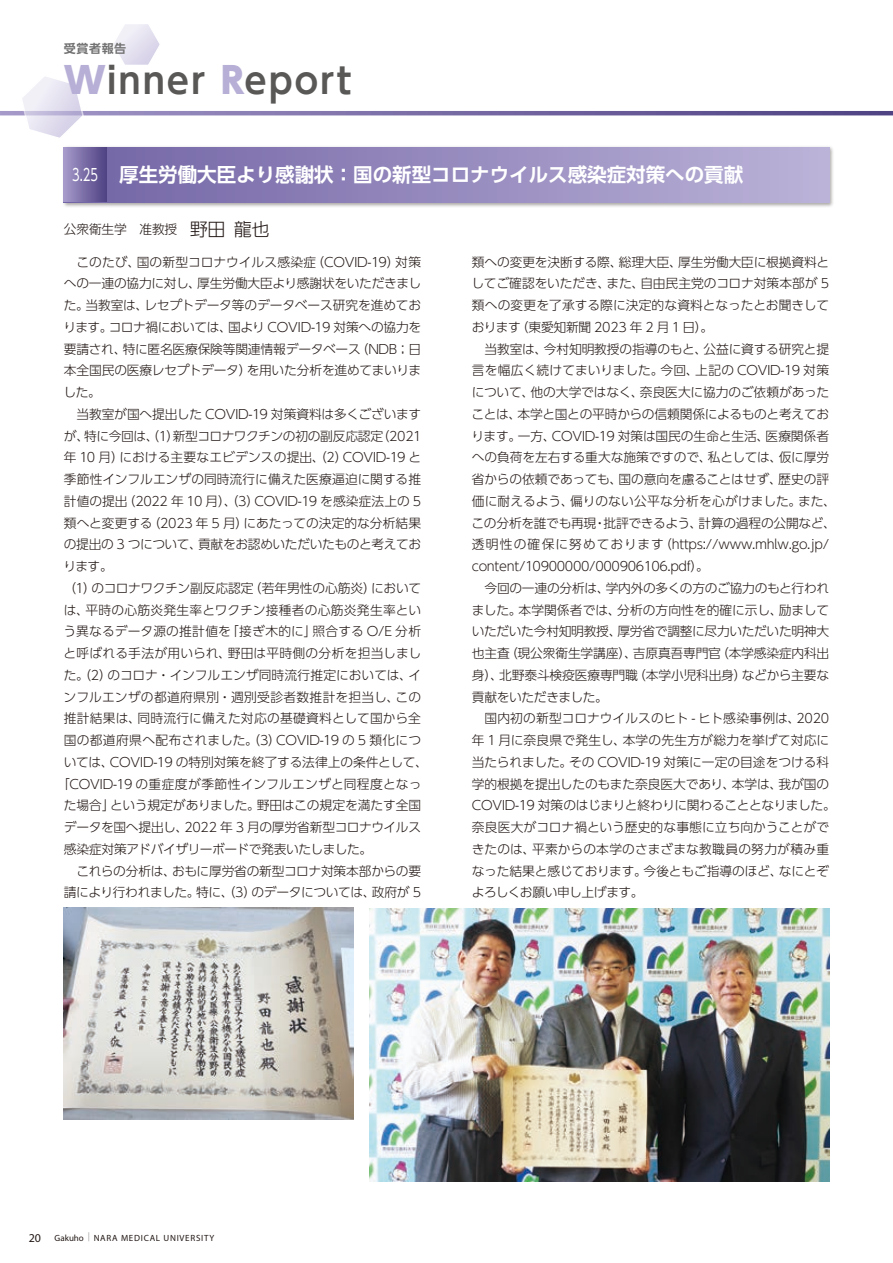
<style>
.page{position:relative;width:893px;height:1263px;background:#fff}
.page>*{position:absolute;margin:0;border:0;box-sizing:border-box;transform-origin:0 0}
.t1{font:700 36px "UD Shin Go Pr 6 De";letter-spacing:.05em;color:#595857}
.t2{font:700 19.5px "UD Shin Go Pr 6 De";color:#fff}
.t3{font:300 12.75px/21.8px "UD Shin Go Pr 6";letter-spacing:-.01em;color:#231916;text-align:justify}
.t4{font:300 12.75px "UD Shin Go Pr 6";letter-spacing:.015em;color:#231916}
.t5{font:300 12.75px "UD Shin Go Pr 6";letter-spacing:-.03em;color:#231916}
.t6{font:300 12.75px "UD Shin Go Pr 6";letter-spacing:.02em;color:#231916}
.t7{font:700 12px "UD Shin Go Pr 6 De";letter-spacing:.05em;color:#727272}
.t8{font:9px "Myriad Pro";letter-spacing:.08em;color:#231916}
.s1{font-family:"UD Shin Go Pr 6";font-weight:800;color:#b7afd6}
.s2{font-family:"UD Shin Go Pr 6";font-weight:400;font-size:16.5px}
.s3{font-size:18px}
.s4{font-size:12px}
</style>
<div class="page">
<div style="left:62px;top:145px;width:772px;height:63px;background:#231916;opacity:.4"></div>
<div style="left:64px;top:147px;width:765px;height:55px;background:linear-gradient(to right,#7163a4,#bbb3d8)"></div>
<div style="left:64px;top:147px;width:42px;height:55px;background:linear-gradient(to right,#a499c9,#524586)"></div>
<img style="left:64px;top:908px;width:289px;height:212px">
<img style="left:370px;top:908px;width:459px;height:274px">
<svg style="left:0;top:111px;width:893px;height:4px;background:#7568a2"></svg>
<svg style="left:114px;top:24px;width:46px;height:41px"></svg>
<svg style="left:20px;top:77px;width:65px;height:61px"></svg>
<p class="t7" style="left:64px;top:39px;width:64px">受賞者報告</p>
<h1 class="t1" style="left:64px;top:51px;width:289px"><span class="s1">W</span>inner <span class="s1">R</span>eport</h1>
<h2 class="t2" style="left:72px;top:159px;width:673px"><span class="s2">3.25</span> 厚生労働大臣より感謝状：国の新型コロナウイルス感染症対策への貢献</h2>
<p class="t3" style="left:64px;top:218px;width:207px">公衆衛生学　准教授　<span class="s3">野田 龍也</span></p>
<p class="t3" style="left:63px;top:250px;width:359px;text-indent:13px">このたび、国の新型コロナウイルス感染症（COVID-19）対策への一連の協力に対し、厚生労働大臣より感謝状をいただきました。当教室は、レセプトデータ等のデータベース研究を進めております。コロナ禍においては、国より COVID-19 対策への協力を要請され、特に匿名医療保険等関連情報データベース（NDB；日本全国民の医療レセプトデータ）を用いた分析を進めてまいりました。</p>
<p class="t3" style="left:77px;top:403px;width:346px">当教室が国へ提出した COVID-19 対策資料は多くございます</p>
<p class="t3" style="left:64px;top:424px;width:359px">が、特に今回は、（1）新型コロナワクチンの初の副反応認定（2021</p>
<p class="t3" style="left:64px;top:446px;width:359px">年 10 月）における主要なエビデンスの提出、（2）COVID-19 と</p>
<p class="t3" style="left:64px;top:468px;width:359px">季節性インフルエンザの同時流行に備えた医療逼迫に関する推</p>
<p class="t3" style="left:64px;top:490px;width:359px">計値の提出（2022 年 10 月）、（3）COVID-19 を感染症法上の 5</p>
<p class="t3" style="left:64px;top:511px;width:359px">類へと変更する（2023 年 5 月）にあたっての決定的な分析結果</p>
<p class="t5" style="left:64px;top:534px;width:359px">の提出の 3 つについて、貢献をお認めいただいたものと考えてお</p>
<p class="t3" style="left:63px;top:555px;width:51px">ります。</p>
<p class="t3" style="left:63px;top:577px;width:359px">（1）のコロナワクチン副反応認定（若年男性の心筋炎）において</p>
<p class="t6" style="left:64px;top:599px;width:359px">は、平時の心筋炎発生率とワクチン接種者の心筋炎発生率とい</p>
<p class="t4" style="left:64px;top:621px;width:359px">う異なるデータ源の推計値を「接ぎ木的に」照合する O/E 分析</p>
<p class="t4" style="left:64px;top:643px;width:359px">と呼ばれる手法が用いられ、野田は平時側の分析を担当しまし</p>
<p class="t3" style="left:64px;top:664px;width:359px">た。（2）のコロナ・インフルエンザ同時流行推定においては、イ</p>
<p class="t6" style="left:64px;top:686px;width:359px">ンフルエンザの都道府県別・週別受診者数推計を担当し、この</p>
<p class="t4" style="left:64px;top:708px;width:359px">推計結果は、同時流行に備えた対応の基礎資料として国から全</p>
<p class="t4" style="left:64px;top:730px;width:359px">国の都道府県へ配布されました。（3）COVID-19 の 5 類化につ</p>
<p class="t3" style="left:64px;top:751px;width:366px">いては、COVID-19 の特別対策を終了する法律上の条件として、</p>
<p class="t4" style="left:57px;top:773px;width:366px">「COVID-19 の重症度が季節性インフルエンザと同程度となっ</p>
<p class="t3" style="left:64px;top:794px;width:359px">た場合」という規定がありました。野田はこの規定を満たす全国</p>
<p class="t3" style="left:64px;top:816px;width:359px">データを国へ提出し、2022 年 3 月の厚労省新型コロナウイルス</p>
<p class="t5" style="left:64px;top:839px;width:310px">感染症対策アドバイザリーボードで発表いたしました。</p>
<p class="t3" style="left:76px;top:859px;width:346px">これらの分析は、おもに厚労省の新型コロナ対策本部からの要</p>
<p class="t5" style="left:64px;top:882px;width:359px">請により行われました。特に、（3）のデータについては、政府が 5</p>
<p class="t3" style="left:471px;top:250px;width:359px">類への変更を決断する際、総理大臣、厚生労働大臣に根拠資料としてご確認をいただき、また、自由民主党のコロナ対策本部が 5類への変更を了承する際に決定的な資料となったとお聞きしております（東愛知新聞 2023 年 2 月 1 日）。</p>
<p class="t3" style="left:471px;top:337px;width:366px;text-align:left;text-indent:13px">当教室は、今村知明教授の指導のもと、公益に資する研究と提言を幅広く続けてまいりました。今回、上記の COVID-19 対策について、他の大学ではなく、奈良医大に協力のご依頼があったことは、本学と国との平時からの信頼関係によるものと考えております。一方、COVID-19 対策は国民の生命と生活、医療関係者への負荷を左右する重大な施策ですので、私としては、仮に厚労省からの依頼であっても、国の意向を慮ることはせず、歴史の評価に耐えるよう、偏りのない公平な分析を心がけました。また、この分析を誰でも再現・批評できるよう、計算の過程の公開など、透明性の確保に努めております（https://www.mhlw.go.jp/ content/10900000/000906106.pdf）。</p>
<p class="t3" style="left:472px;top:577px;width:359px;text-indent:13px">今回の一連の分析は、学内外の多くの方のご協力のもと行われました。本学関係者では、分析の方向性を的確に示し、励ましていただいた今村知明教授、厚労省で調整に尽力いただいた明神大也主査（現公衆衛生学講座）、吉原真吾専門官（本学感染症内科出身）、北野泰斗検疫医療専門職（本学小児科出身）などから主要な貢献をいただきました。</p>
<p class="t3" style="left:472px;top:707px;width:365px;text-align:left;text-indent:13px">国内初の新型コロナウイルスのヒト - ヒト感染事例は、2020年 1 月に奈良県で発生し、本学の先生方が総力を挙げて対応に当たられました。その COVID-19 対策に一定の目途をつける科学的根拠を提出したのもまた奈良医大であり、本学は、我が国の<br>COVID-19 対策のはじまりと終わりに関わることとなりました。奈良医大がコロナ禍という歴史的な事態に立ち向かうことができたのは、平素からの本学のさまざまな教職員の努力が積み重なった結果と感じております。今後ともご指導のほど、なにとぞよろしくお願い申し上げます。</p>
<p class="t8" style="left:29px;top:1232px;width:187px"><span class="s4">20</span> Gakuho <sup>|</sup> NARA MEDICAL UNIVERSITY</p>
</div>
